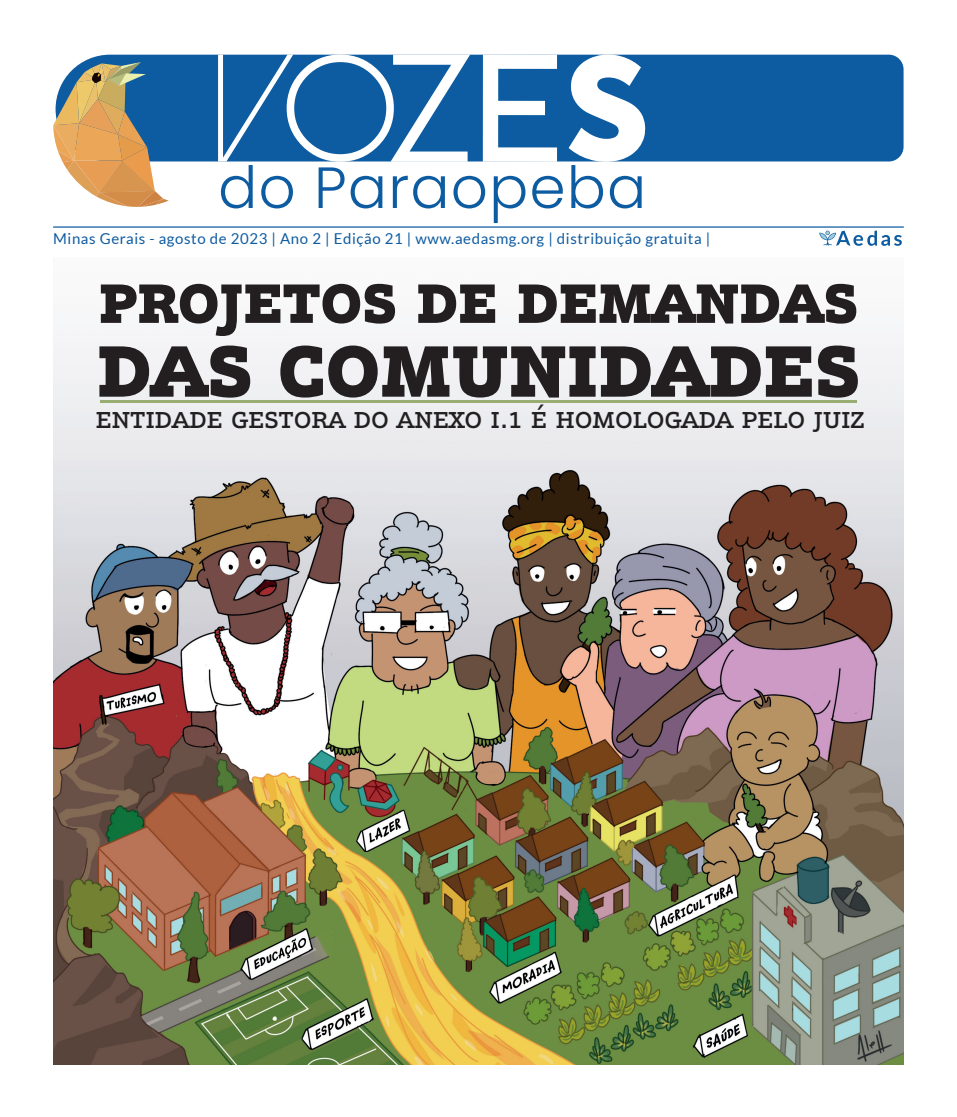
<style>
.page{position:relative;width:957px;height:1117px;background:#fff}
.page>*{position:absolute;margin:0;border:0;box-sizing:border-box;transform-origin:0 0}
.t1{font:700 95px "Justus Pro";letter-spacing:-.01em;color:#231f20}
.t2{font:700 72.5px "Justus Pro";letter-spacing:-.01em;color:#231f20}
.t3{font:31.25px "Justus Pro";letter-spacing:-.01em;color:#231f20}
.t4{font:15px "Lato";letter-spacing:.04em;color:#0f5ba0}
</style>
<div class="page">
<img style="left:53px;top:340px;width:851px;height:724px">
<div style="left:83px;top:55px;width:820px;height:106px;background:#0d5ca1"></div>
<svg style="left:53px;top:62px;width:116px;height:145px"></svg>
<svg style="left:218px;top:54px;width:427px;height:168px"></svg>
<svg style="left:819px;top:230px;width:83px;height:16px"></svg>
<hr style="left:53px;top:226px;width:851px;height:1px;background:#0f5ba0">
<hr style="left:100px;top:400px;width:757px;height:2px;background:#6f8c34">
<p class="t4" style="left:53px;top:230px;width:658px">Minas Gerais - agosto de 2023 | Ano 2 | Edição 21 | www.aedasmg.org | distribuição gratuita |</p>
<p class="t2" style="left:98px;top:250px;width:761px">PROJETOS DE DEMANDAS</p>
<p class="t1" style="left:96px;top:301px;width:765px">DAS COMUNIDADES</p>
<p class="t3" style="left:95px;top:397px;width:771px">ENTIDADE GESTORA DO ANEXO I.1 É HOMOLOGADA PELO JUIZ</p>
</div>
